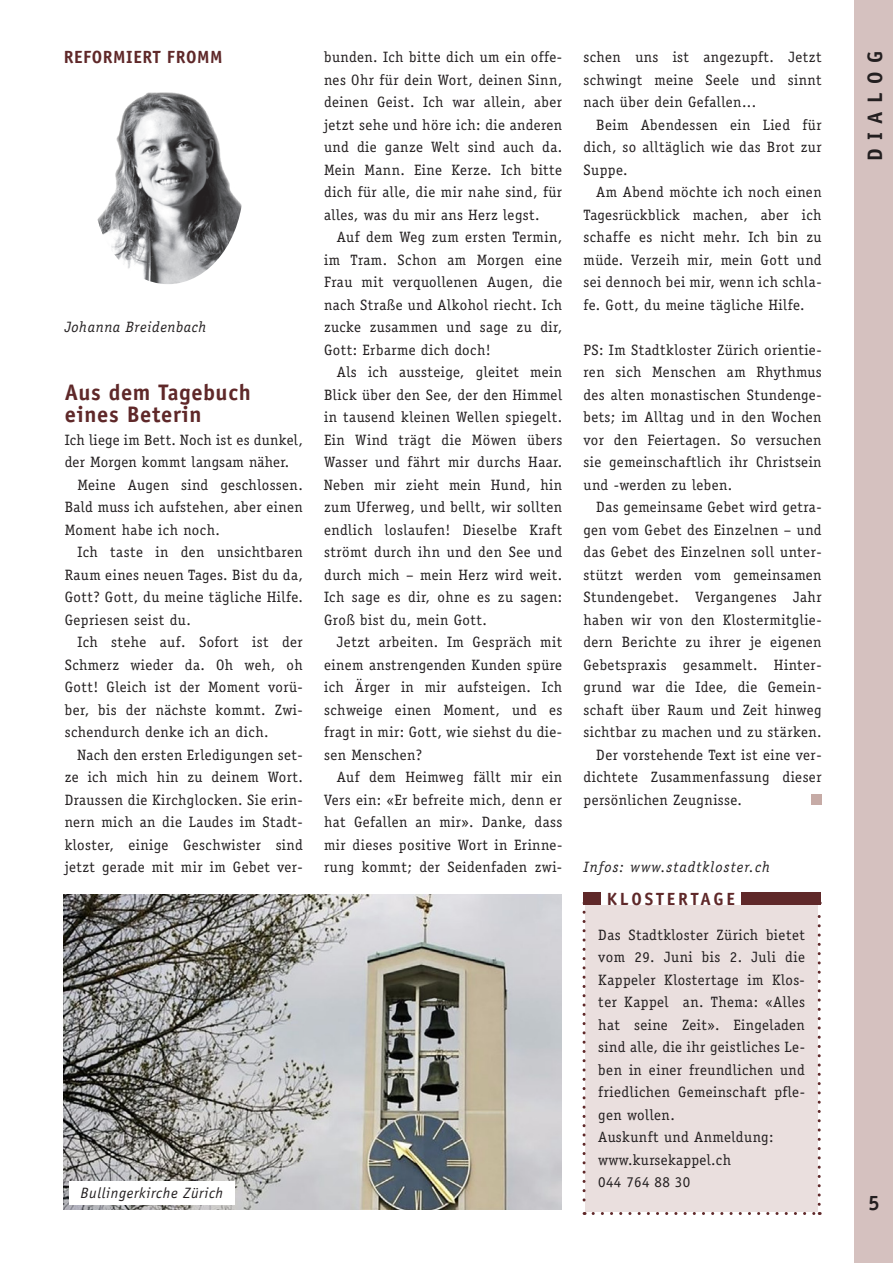
<style>
.page{position:relative;width:893px;height:1263px;background:#fff}
.page>*{position:absolute;margin:0;border:0;box-sizing:border-box;transform-origin:0 0}
.t1{font:700 22.5px/22.5px "Officina Sans";letter-spacing:.03em;color:#5f2829}
.t2{font:700 21px "Officina Sans";letter-spacing:.4em;color:#231f20}
.t3{font:700 17.7px "Officina Sans";letter-spacing:.03em;color:#5f2829}
.t4{font:700 17.7px "Officina Sans";letter-spacing:.16em;color:#5f2829}
.t5{font:15px/22.5px "Officina Serif";letter-spacing:.03em;color:#231f20;text-align:justify}
.t6{font:italic 15px "Officina Serif";letter-spacing:.06em;color:#231f20}
.t7{font:italic 15px "Officina Sans";letter-spacing:.045em;color:#231f20}
.t8{font:italic 15px "Officina Serif";letter-spacing:.04em;color:#231f20}
</style>
<div class="page">
<div style="left:586px;top:904px;width:232px;height:308px;background:#eadfde"></div>
<svg style="left:583px;top:912px;width:3px;height:303px"></svg>
<svg style="left:593px;top:1212px;width:227px;height:3px"></svg>
<svg style="left:818px;top:901px;width:3px;height:303px"></svg>
<div style="left:585px;top:892px;width:164px;height:13px;background:#fff"></div>
<div style="left:855px;top:0;width:38px;height:1263px;background:#d5c1bf"></div>
<div style="left:811px;top:794px;width:11px;height:11px;background:#c6aba6"></div>
<img style="left:97px;top:92px;width:145px;height:192px">
<img style="left:64px;top:895px;width:497px;height:315px">
<div style="left:69px;top:1181px;width:166px;height:24px;background:#fff"></div>
<div style="left:583px;top:892px;width:18px;height:13px;background:#5f2829"></div>
<div style="left:741px;top:892px;width:79px;height:13px;background:#5f2829"></div>
<p class="t3" style="left:64px;top:46px;width:160px">REFORMIERT FROMM</p>
<p class="t8" style="left:65px;top:319px;width:143px">Johanna Breidenbach</p>
<h1 class="t1" style="left:65px;top:381px;width:187px">Aus dem Tagebuch eines Beterin</h1>
<p class="t5" style="left:65px;top:428px;width:240px">Ich liege im Bett. Noch ist es dunkel,</p>
<p class="t5" style="left:65px;top:451px;width:226px">der Morgen kommt langsam näher.</p>
<p class="t5" style="left:77px;top:473px;width:227px">Meine Augen sind geschlossen.</p>
<p class="t5" style="left:65px;top:496px;width:240px">Bald muss ich aufstehen, aber einen</p>
<p class="t5" style="left:65px;top:518px;width:157px">Moment habe ich noch.</p>
<p class="t5" style="left:77px;top:541px;width:227px">Ich taste in den unsichtbaren</p>
<p class="t5" style="left:65px;top:563px;width:240px">Raum eines neuen Tages. Bist du da,</p>
<p class="t5" style="left:65px;top:586px;width:240px">Gott? Gott, du meine tägliche Hilfe.</p>
<p class="t5" style="left:65px;top:608px;width:128px">Gepriesen seist du.</p>
<p class="t5" style="left:77px;top:631px;width:227px">Ich stehe auf. Sofort ist der</p>
<p class="t5" style="left:65px;top:653px;width:240px">Schmerz wieder da. Oh weh, oh</p>
<p class="t5" style="left:65px;top:676px;width:240px">Gott! Gleich ist der Moment vorü-</p>
<p class="t5" style="left:65px;top:698px;width:240px">ber, bis der nächste kommt. Zwi-</p>
<p class="t5" style="left:65px;top:721px;width:205px">schendurch denke ich an dich.</p>
<p class="t5" style="left:77px;top:743px;width:227px">Nach den ersten Erledigungen set-</p>
<p class="t5" style="left:65px;top:766px;width:240px">ze ich mich hin zu deinem Wort.</p>
<p class="t5" style="left:65px;top:788px;width:240px">Draussen die Kirchglocken. Sie erin-</p>
<p class="t5" style="left:65px;top:811px;width:240px">nern mich an die Laudes im Stadt-</p>
<p class="t5" style="left:65px;top:833px;width:240px">kloster, einige Geschwister sind</p>
<p class="t5" style="left:65px;top:856px;width:240px">jetzt gerade mit mir im Gebet ver-</p>
<p class="t5" style="left:324px;top:46px;width:240px">bunden. Ich bitte dich um ein offe&shy;nes Ohr für dein Wort, deinen Sinn, deinen Geist. Ich war allein, aber jetzt sehe und höre ich: die anderen und die ganze Welt sind auch da.<br>Mein Mann. Eine Kerze. Ich bitte dich für alle, die mir nahe sind, für alles, was du mir ans Herz legst.</p>
<p class="t5" style="left:324px;top:226px;width:240px;text-indent:13px">Auf dem Weg zum ersten Termin, im Tram. Schon am Morgen eine Frau mit verquollenen Augen, die nach Straße und Alkohol riecht. Ich zucke zusammen und sage zu dir, Gott: Erbarme dich doch!</p>
<p class="t5" style="left:324px;top:361px;width:240px;text-indent:13px">Als ich aussteige, gleitet mein Blick über den See, der den Himmel in tausend kleinen Wellen spiegelt.<br>Ein Wind trägt die Möwen übers Wasser und fährt mir durchs Haar.<br>Neben mir zieht mein Hund, hin zum Uferweg, und bellt, wir sollten endlich loslaufen! Dieselbe Kraft strömt durch ihn und den See und durch mich – mein Herz wird weit.<br>Ich sage es dir, ohne es zu sagen:<br>Groß bist du, mein Gott.</p>
<p class="t5" style="left:324px;top:631px;width:240px;text-indent:13px">Jetzt arbeiten. Im Gespräch mit einem anstrengenden Kunden spüre ich Ärger in mir aufsteigen. Ich schweige einen Moment, und es fragt in mir: Gott, wie siehst du die&shy;sen Menschen?</p>
<p class="t5" style="left:324px;top:766px;width:240px;text-indent:13px">Auf dem Heimweg fällt mir ein Vers ein: «Er befreite mich, denn er hat Gefallen an mir». Danke, dass mir dieses positive Wort in Erinne&shy;rung kommt; der Seidenfaden zwi-</p>
<p class="t7" style="left:80px;top:1185px;width:144px">Bullingerkirche Zürich</p>
<p class="t5" style="left:583px;top:46px;width:240px">schen uns ist angezupft. Jetzt schwingt meine Seele und sinnt nach über dein Gefallen...</p>
<p class="t5" style="left:583px;top:113px;width:240px;text-indent:13px">Beim Abendessen ein Lied für dich, so alltäglich wie das Brot zur Suppe.</p>
<p class="t5" style="left:583px;top:181px;width:240px;text-indent:13px">Am Abend möchte ich noch einen Tagesrückblick machen, aber ich schaffe es nicht mehr. Ich bin zu müde. Verzeih mir, mein Gott und sei dennoch bei mir, wenn ich schla&shy;fe. Gott, du meine tägliche Hilfe.</p>
<p class="t5" style="left:583px;top:338px;width:240px">PS: Im Stadtkloster Zürich orientie&shy;ren sich Menschen am Rhythmus des alten monastischen Stundenge&shy;bets; im Alltag und in den Wochen vor den Feiertagen. So versuchen sie gemeinschaftlich ihr Christsein und -werden zu leben.</p>
<p class="t5" style="left:596px;top:496px;width:227px">Das gemeinsame Gebet wird getra-</p>
<p class="t5" style="left:583px;top:518px;width:240px">gen vom Gebet des Einzelnen – und</p>
<p class="t5" style="left:583px;top:541px;width:240px">das Gebet des Einzelnen soll unter-</p>
<p class="t5" style="left:583px;top:563px;width:240px">stützt werden vom gemeinsamen</p>
<p class="t5" style="left:583px;top:586px;width:240px">Stundengebet. Vergangenes Jahr</p>
<p class="t5" style="left:583px;top:608px;width:240px">haben wir von den Klostermitglie-</p>
<p class="t5" style="left:583px;top:631px;width:240px">dern Berichte zu ihrer je eigenen</p>
<p class="t5" style="left:583px;top:653px;width:240px">Gebetspraxis gesammelt. Hinter-</p>
<p class="t5" style="left:583px;top:676px;width:240px">grund war die Idee, die Gemein-</p>
<p class="t5" style="left:583px;top:698px;width:240px">schaft über Raum und Zeit hinweg</p>
<p class="t5" style="left:583px;top:721px;width:240px">sichtbar zu machen und zu stärken.</p>
<p class="t5" style="left:596px;top:743px;width:227px">Der vorstehende Text ist eine ver-</p>
<p class="t5" style="left:583px;top:766px;width:240px">dichtete Zusammenfassung dieser</p>
<p class="t5" style="left:583px;top:788px;width:160px">persönlichen Zeugnisse.</p>
<p class="t6" style="left:583px;top:859px;width:188px">Infos: www.stadtkloster.ch</p>
<p class="t4" style="left:607px;top:888px;width:130px">KLOSTERTAGE</p>
<p class="t5" style="left:598px;top:923px;width:208px;text-align:left">Das Stadtkloster Zürich bietet vom 29. Juni bis 2. Juli die<br>Kappeler Klostertage im Klos&shy;ter Kappel an. Thema: «Alles hat seine Zeit». Eingeladen sind alle, die ihr geistliches Le&shy;ben in einer freundlichen und friedlichen Gemeinschaft pfle&shy;gen wollen.<br>Auskunft und Anmeldung: www.kursekappel.ch<br>044 764 88 30</p>
<h2 class="t2" style="left:862px;top:161px;width:111px;rotate:-90deg">DIALOG</h2>
<h2 class="t2" style="left:868px;top:1190px;width:13px">5</h2>
</div>
